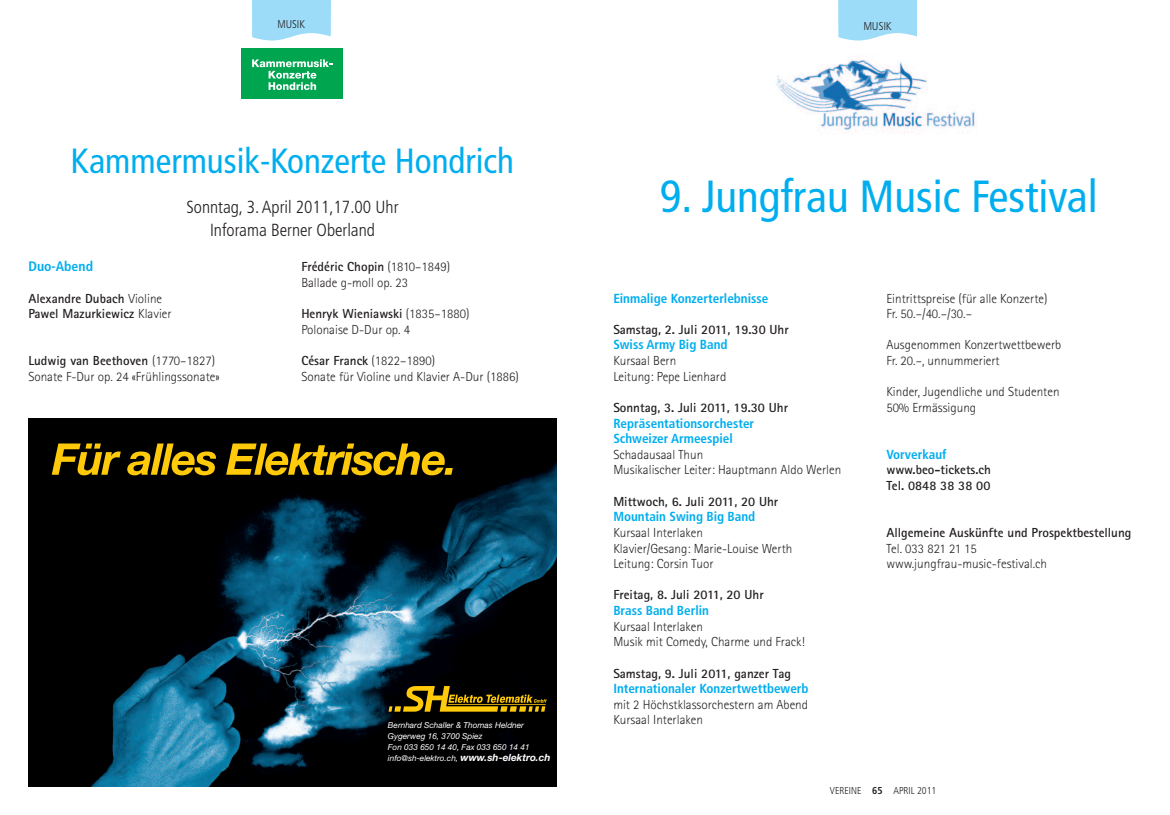
<style>
.page{position:relative;width:1170px;height:815px;background:#fff}
.page>*{position:absolute;margin:0;border:0;box-sizing:border-box;transform-origin:0 0}
.t1{font:condensed 45px "Frutiger";color:#00aeef}
.t2{font:condensed 35px "Frutiger";color:#00aeef}
.t3{font:300 condensed 17.5px/22.5px "Frutiger";color:#231f20;text-align:center}
.t4{font:700 condensed 13.75px "Frutiger";color:#00aeef}
.t5{font:300 13.12px/15.6px "Rotis Sans Serif";color:#231f20}
.t6{font:700 13.12px/15.6px "Rotis Sans Serif";color:#231f20}
.t7{font:700 condensed 13.12px/15.6px "Frutiger";color:#00aeef}
.t8{font:300 condensed 11.25px "Frutiger";color:#231f20}
.t9{font:300 11.25px "Frutiger Condensed BQ";letter-spacing:.03em;color:#231f20}
.t10{font:300 condensed 10px "Frutiger";color:#231f20}
.t11{font:italic 8.25px/11.2px "Helvetica Neue";color:#fff}
.s1{font-weight:300}
.s2{font-weight:700}
.s3{font-weight:700;font-size:10px}
</style>
<div class="page">
<svg style="left:252px;top:0;width:79px;height:41px;background:#a6dff8"></svg>
<div style="left:242px;top:48px;width:101px;height:50px;background:#00a54f"></div>
<svg style="left:252px;top:59px;width:80px;height:31px"></svg>
<img style="left:28px;top:418px;width:528px;height:369px">
<svg style="left:52px;top:443px;width:69px;height:32px;background:#6c5504"></svg>
<svg style="left:127px;top:443px;width:89px;height:32px;background:#775f04"></svg>
<svg style="left:226px;top:443px;width:227px;height:32px;background:#735b04"></svg>
<svg style="left:388px;top:686px;width:158px;height:26px;background:#5c4904"></svg>
<hr style="left:448px;top:704px;width:97px;height:1px;background:#feca0a">
<svg style="left:838px;top:0;width:78px;height:41px;background:#a6dff8"></svg>
<img style="left:776px;top:60px;width:199px;height:73px">
<p class="t8" style="left:277px;top:19px;width:29px">MUSIK</p>
<h2 class="t2" style="left:71px;top:147px;width:444px">Kammermusik-Konzerte Hondrich</h2>
<h3 class="t3" style="left:186px;top:197px;width:213px">Sonntag, 3. April 2011,17.00 Uhr<br>Inforama Berner Oberland</h3>
<p class="t4" style="left:28px;top:261px;width:66px">Duo-Abend</p>
<p class="t6" style="left:28px;top:292px;width:145px">Alexandre Dubach <span class="s1">Violine<br></span>Pawel Mazurkiewicz <span class="s1">Klavier</span></p>
<p class="t5" style="left:28px;top:354px;width:193px"><span class="s2">Ludwig van Beethoven</span> (1770–1827)<br>Sonate F-Dur op. 24 «Frühlingssonate»</p>
<p class="t5" style="left:301px;top:260px;width:150px"><span class="s2">Frédéric Chopin</span> (1810–1849)<br>Ballade g-moll op. 23</p>
<p class="t5" style="left:301px;top:307px;width:169px"><span class="s2">Henryk Wieniawski</span> (1835–1880)<br>Polonaise D-Dur op. 4</p>
<p class="t5" style="left:301px;top:354px;width:219px"><span class="s2">César Franck</span> (1822–1890)<br>Sonate für Violine und Klavier A-Dur (1886)</p>
<p class="t11" style="left:388px;top:720px;width:164px">Bernhard Schaller &amp; Thomas Heldner Gygerweg 16, 3700 Spiez<br>Fon 033 650 14 40, Fax 033 650 14 41 info@sh-elektro.ch, <span class="s3">www.sh-elektro.ch</span></p>
<p class="t9" style="left:863px;top:20px;width:29px">MUSIK</p>
<h1 class="t1" style="left:659px;top:178px;width:439px">9. Jungfrau Music Festival</h1>
<p class="t7" style="left:613px;top:291px;width:156px">Einmalige Konzerterlebnisse</p>
<p class="t6" style="left:613px;top:323px;width:177px">Samstag, 2. Juli 2011, 19.30 Uhr</p>
<p class="t7" style="left:613px;top:338px;width:116px">Swiss Army Big Band</p>
<p class="t5" style="left:613px;top:354px;width:114px">Kursaal Bern<br>Leitung: Pepe Lienhard</p>
<p class="t6" style="left:613px;top:401px;width:176px">Sonntag, 3. Juli 2011, 19.30 Uhr</p>
<p class="t7" style="left:613px;top:416px;width:142px">Repräsentationsorchester<br>Schweizer Armeespiel</p>
<p class="t5" style="left:613px;top:448px;width:229px">Schadausaal Thun<br>Musikalischer Leiter: Hauptmann Aldo Werlen</p>
<p class="t6" style="left:613px;top:495px;width:166px">Mittwoch, 6. Juli 2011, 20 Uhr</p>
<p class="t7" style="left:613px;top:510px;width:143px">Mountain Swing Big Band</p>
<p class="t5" style="left:613px;top:526px;width:180px">Kursaal Interlaken<br>Klavier/Gesang: Marie-Louise Werth<br>Leitung: Corsin Tuor</p>
<p class="t6" style="left:613px;top:588px;width:152px">Freitag, 8. Juli 2011, 20 Uhr</p>
<p class="t7" style="left:613px;top:604px;width:97px">Brass Band Berlin</p>
<p class="t5" style="left:613px;top:620px;width:193px">Kursaal Interlaken<br>Musik mit Comedy, Charme und Frack!</p>
<p class="t6" style="left:613px;top:667px;width:179px">Samstag, 9. Juli 2011, ganzer Tag</p>
<p class="t7" style="left:613px;top:682px;width:197px">Internationaler Konzertwettbewerb</p>
<p class="t5" style="left:613px;top:698px;width:196px">mit 2 Höchstklassorchestern am Abend<br>Kursaal Interlaken</p>
<p class="t5" style="left:886px;top:292px;width:162px">Eintrittspreise (für alle Konzerte)<br>Fr. 50.–/40.–/30.–</p>
<p class="t5" style="left:886px;top:338px;width:176px">Ausgenommen Konzertwettbewerb<br>Fr. 20.–, unnummeriert</p>
<p class="t5" style="left:886px;top:385px;width:175px">Kinder, Jugendliche und Studenten<br>50% Ermässigung</p>
<p class="t7" style="left:886px;top:447px;width:62px">Vorverkauf</p>
<p class="t6" style="left:886px;top:463px;width:106px">www.beo-tickets.ch<br>Tel. 0848 38 38 00</p>
<p class="t6" style="left:886px;top:526px;width:246px">Allgemeine Auskünfte und Prospektbestellung</p>
<p class="t5" style="left:886px;top:542px;width:162px">Tel. 033 821 21 15 www.jungfrau-music-festival.ch</p>
<p class="t10" style="left:829px;top:787px;width:108px">VEREINE <span class="s2">65</span> APRIL 2011</p>
</div>
